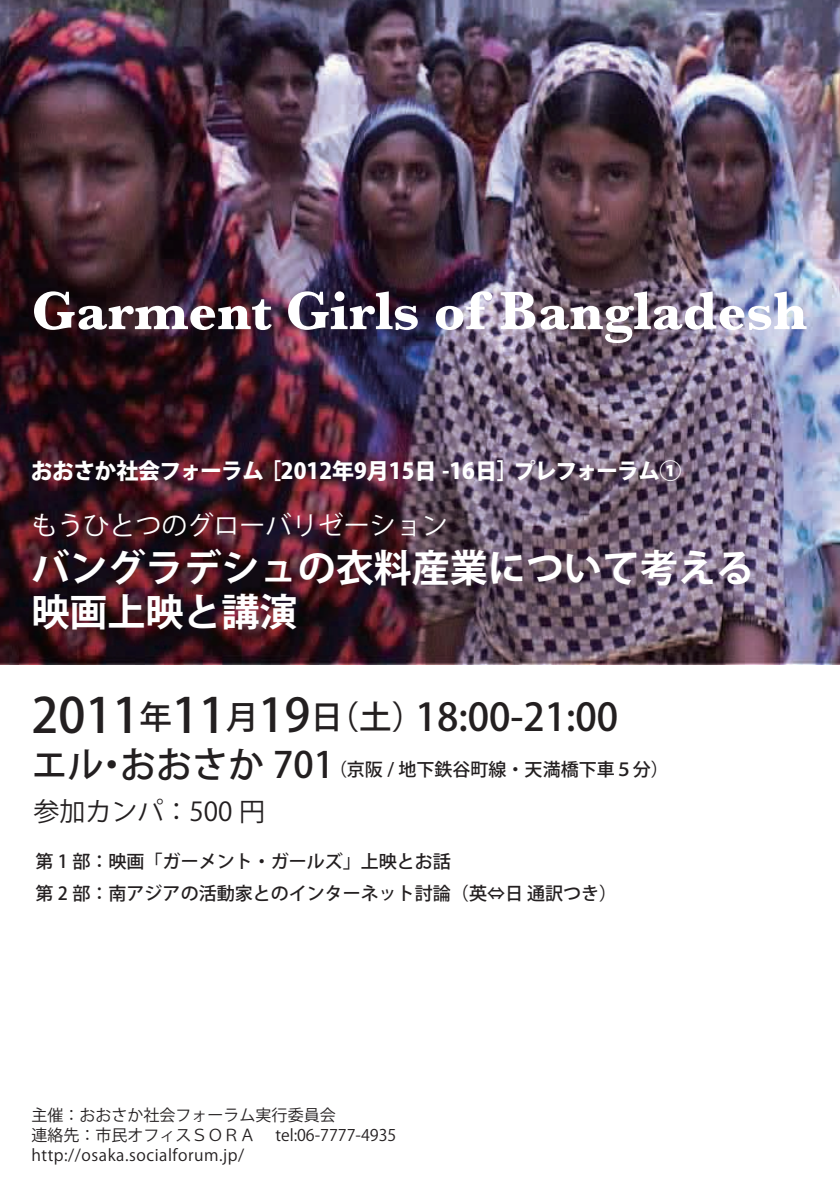
<style>
.page{position:relative;width:840px;height:1191px;background:#fff}
.page>*{position:absolute;margin:0;border:0;box-sizing:border-box;transform-origin:0 0}
.t1{font:700 56px "Baskerville";color:#fff}
.t2{font:700 38px/44px "Koz Go Pro";color:#fff}
.t3{font:500 38px "Koz Go Pro";color:#231f20}
.t4{font:26px "Koz Go Pro";color:#fff}
.t5{font:26px "Koz Go Pro";color:#231f20}
.t6{font:800 22px "Koz Go Pro";letter-spacing:-.025em;color:#fff}
.t7{font:500 18px/31.6px "Koz Go Pro";color:#231f20}
.t8{font:16px/20px "Koz Go Pro";color:#231f20}
.s1{font-size:48px}
.s2{font-size:32.6px}
.s3{font-size:46px}
.s4{font-size:36px}
</style>
<div class="page">
<img style="left:0;top:0;width:839px;height:665px">
<h1 class="t1" style="left:31px;top:278px;width:776px">Garment Girls of Bangladesh</h1>
<p class="t6" style="left:31px;top:457px;width:651px">おおさか社会フォーラム［2012年9月15日 -16日］プレフォーラム①</p>
<h3 class="t4" style="left:31px;top:508px;width:417px">もうひとつのグローバリゼーション</h3>
<h2 class="t2" style="left:31px;top:548px;width:724px">バングラデシュの衣料産業について考える映画上映と講演</h2>
<h2 class="t3" style="left:31px;top:693px;width:588px"><span class="s1">2011</span><span class="s2">年</span><span class="s1">11</span><span class="s2">月</span><span class="s3">19</span><span class="s2">日（土）</span>18:00-21:00</h2>
<p class="t7" style="left:31px;top:754px;width:638px"><span class="s4">エル・おおさか 701</span>（京阪 / 地下鉄谷町線・天満橋下車５分）</p>
<h3 class="t5" style="left:33px;top:794px;width:233px">参加カンパ：500 円</h3>
<p class="t7" style="left:35px;top:847px;width:583px">第 1 部：映画「ガーメント・ガールズ」上映とお話<br>第 2 部：南アジアの活動家とのインターネット討論（英⇔日 通訳つき）</p>
<p class="t8" style="left:31px;top:1106px;width:366px">主催：おおさか社会フォーラム実行委員会<br>連絡先：市民オフィスＳＯＲＡ 　tel:06-7777-4935 http://osaka.socialforum.jp/</p>
</div>
